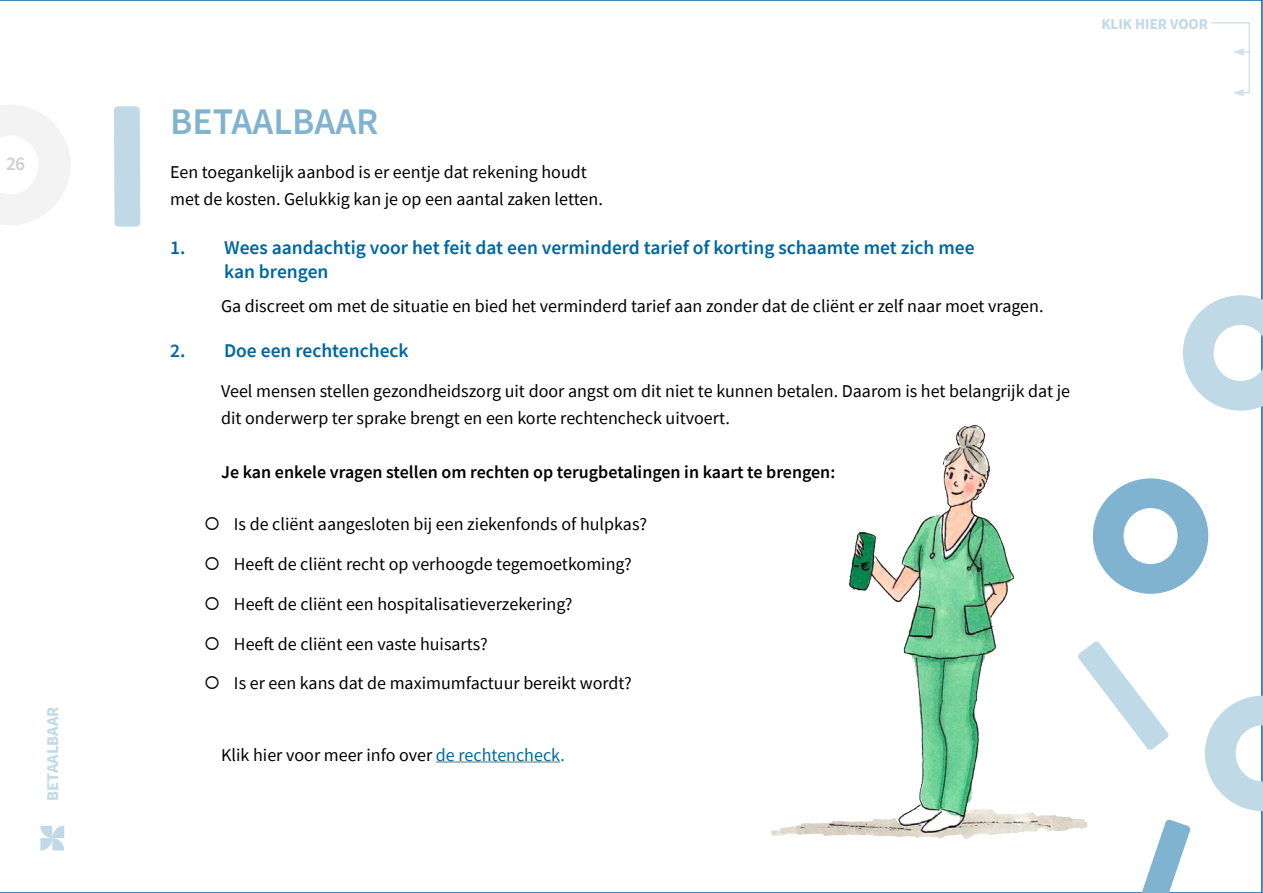
<style>
.page{position:relative;width:1263px;height:893px;background:#fff}
.page>*{position:absolute;margin:0;border:0;box-sizing:border-box;transform-origin:0 0}
.t1{font:600 37.5px "Source Sans Pro";color:#80b3cf}
.t2{font:600 19.5px/23.4px "Source Sans Pro";color:#00679f}
.t3{font:600 19.5px "Source Sans Pro";color:#cfd0d0}
.t4{font:18px/27px "Source Sans Pro";color:#000}
.t5{font:600 18px "Source Sans Pro";color:#000}
.t6{font:700 16.5px "Source Sans Pro";letter-spacing:-.01em;color:#bfd9e7}
.t7{font:700 15px "Source Sans Pro";color:#bfd9e7}
.s1{color:#00679f}
</style>
<div class="page">
<svg style="left:40px;top:826px;width:24px;height:24px"></svg>
<svg style="left:0;top:105px;width:70px;height:120px"></svg>
<svg style="left:1211px;top:22px;width:39px;height:74px"></svg>
<img style="left:765px;top:424px;width:364px;height:469px">
<hr style="left:436px;top:761px;width:124px;height:1px;background:#467886">
<div style="left:114px;top:106px;width:26px;height:121px;background:#bfd9e7"></div>
<svg style="left:1077px;top:641px;width:92px;height:109px"></svg>
<svg style="left:1129px;top:819px;width:62px;height:74px"></svg>
<svg style="left:1093px;top:478px;width:115px;height:116px"></svg>
<svg style="left:1183px;top:295px;width:80px;height:116px"></svg>
<svg style="left:1205px;top:696px;width:58px;height:115px"></svg>
<p class="t3" style="left:6px;top:151px;width:21px">26</p>
<p class="t6" style="left:41px;top:801px;width:96px;rotate:-90deg">BETAALBAAR</p>
<h1 class="t1" style="left:170px;top:97px;width:210px">BETAALBAAR</h1>
<p class="t4" style="left:170px;top:159px;width:434px">Een toegankelijk aanbod is er eentje dat rekening houdt met de kosten. Gelukkig kan je op een aantal zaken letten.</p>
<p class="t2" style="left:224px;top:236px;width:752px;text-indent:-54px">1. Wees aandachtig voor het feit dat een verminderd tarief of korting schaamte met zich mee kan brengen</p>
<p class="t4" style="left:221px;top:293px;width:824px">Ga discreet om met de situatie en bied het verminderd tarief aan zonder dat de cliënt er zelf naar moet vragen.</p>
<p class="t2" style="left:170px;top:339px;width:240px">2. Doe een rechtencheck</p>
<p class="t4" style="left:221px;top:377px;width:850px">Veel mensen stellen gezondheidszorg uit door angst om dit niet te kunnen betalen. Daarom is het belangrijk dat je dit onderwerp ter sprake brengt en een korte rechtencheck uitvoert.</p>
<p class="t5" style="left:221px;top:460px;width:616px">Je kan enkele vragen stellen om rechten op terugbetalingen in kaart te brengen:</p>
<p class="t4" style="left:234px;top:511px;width:415px">Is de cliënt aangesloten bij een ziekenfonds of hulpkas?</p>
<p class="t4" style="left:234px;top:551px;width:399px">Heeft de cliënt recht op verhoogde tegemoetkoming?</p>
<p class="t4" style="left:234px;top:590px;width:340px">Heeft de cliënt een hospitalisatieverzekering?</p>
<p class="t4" style="left:234px;top:630px;width:255px">Heeft de cliënt een vaste huisarts?</p>
<p class="t4" style="left:234px;top:670px;width:399px">Is er een kans dat de maximumfactuur bereikt wordt?</p>
<p class="t4" style="left:221px;top:741px;width:345px">Klik hier voor meer info over <span class="s1">de rechtencheck.</span></p>
<p class="t7" style="left:1101px;top:14px;width:108px">KLIK HIER VOOR</p>
</div>
